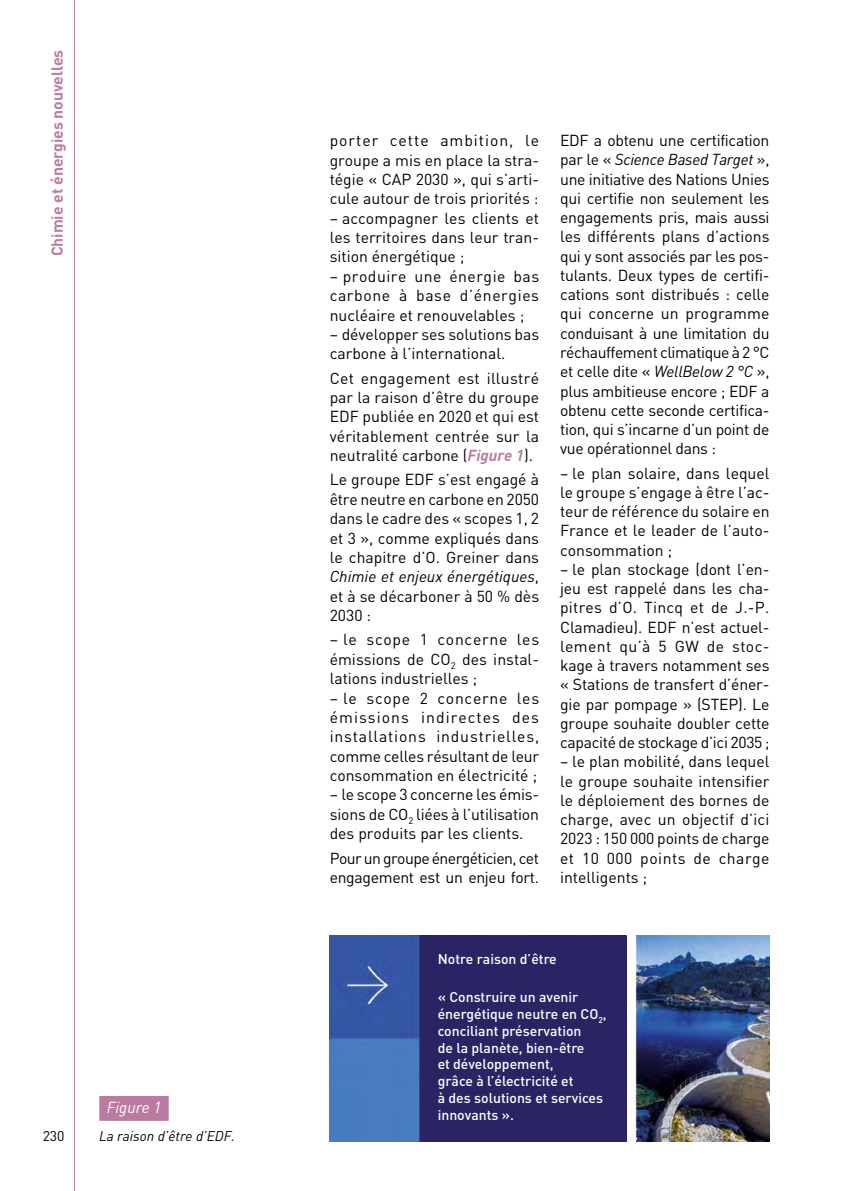
<style>
.page{position:relative;width:844px;height:1191px;background:#fff}
.page>*{position:absolute;margin:0;border:0;box-sizing:border-box;transform-origin:0 0}
.Texte_courant{font:15.75px/19.2px "DIN";color:#000;text-align:justify}
.Texte_courant-2{font:15.75px/19.4px "DIN";letter-spacing:-.035em;color:#000}
.t1{font:700 15.75px "DIN";color:#bb7aa1}
.Figure_numero{font:italic 15.75px "DIN";color:#fff}
.t2{font:500 14px/16.8px "DIN";color:#fff}
.Figure_titre{font:italic 14px "DIN";color:#000}
.t3{font:14px "DIN";color:#000}
.s1{font-weight:700;font-style:italic;color:#bb7aa1}
.s2{font-style:italic}
</style>
<div class="page">
<svg style="left:74px;top:0;width:1px;height:1191px"></svg>
<div style="left:99px;top:1096px;width:70px;height:24px;background:#bb7aa1"></div>
<img style="left:329px;top:935px;width:440px;height:206px">
<div style="left:420px;top:935px;width:206px;height:206px;background:#2a2464"></div>
<p class="t1" style="left:47px;top:256px;width:208px;rotate:-90deg">Chimie et énergies nouvelles</p>
<p class="t3" style="left:43px;top:1127px;width:23px">230</p>
<p class="Figure_numero" style="left:107px;top:1097px;width:56px">Figure 1</p>
<p class="Figure_titre" style="left:99px;top:1127px;width:137px">La raison d’être d’EDF.</p>
<p class="Texte_courant" style="left:329px;top:130px;width:211px">porter cette ambition, le groupe a mis en place la stra&shy;tégie « CAP 2030 », qui s’arti&shy;cule autour de trois priorités :</p>
<p class="Texte_courant" style="left:329px;top:208px;width:211px">– accompagner les clients et les territoires dans leur tran&shy;sition énergétique ;</p>
<p class="Texte_courant" style="left:329px;top:266px;width:211px">– produire une énergie bas carbone à base d’énergies nucléaire et renouvelables ;</p>
<p class="Texte_courant" style="left:329px;top:324px;width:211px">– développer ses solutions bas carbone à l’international.</p>
<p class="Texte_courant" style="left:329px;top:368px;width:211px">Cet engagement est illustré par la raison d’être du groupe EDF publiée en 2020 et qui est véritablement centrée sur la neutralité carbone (<span class="s1">Figure 1</span>).</p>
<p class="Texte_courant" style="left:329px;top:470px;width:211px">Le groupe EDF s’est engagé à être neutre en carbone en 2050 dans le cadre des « scopes 1, 2 et 3 », comme expliqués dans le chapitre d’O. Greiner dans <span class="s2">Chimie et enjeux énergétiques</span>, et à se décarboner à 50 % dès 2030 :</p>
<p class="Texte_courant" style="left:329px;top:630px;width:211px">– le scope 1 concerne les émissions de CO<sub>2</sub> des instal&shy;lations industrielles ;</p>
<p class="Texte_courant" style="left:329px;top:688px;width:211px">– le scope 2 concerne les émissions indirectes des installations industrielles, comme celles résultant de leur consommation en électricité ;</p>
<p class="Texte_courant" style="left:329px;top:784px;width:211px">– le scope 3 concerne les émis&shy;sions de CO<sub>2</sub> liées à l’utilisation des produits par les clients.</p>
<p class="Texte_courant-2" style="left:329px;top:848px;width:211px">Pour un groupe énergéticien, cet engagement est un enjeu fort.</p>
<p class="Texte_courant" style="left:560px;top:131px;width:211px">EDF a obtenu une certification par le « <span class="s2">Science Based Target</span> », une initiative des Nations Unies qui certifie non seulement les engagements pris, mais aussi les différents plans d’actions qui y sont associés par les pos&shy;tulants. Deux types de certifi&shy;cations sont distribués : celle qui concerne un programme conduisant à une limitation du réchauffement climatique à 2 °C et celle dite « <span class="s2">WellBelow 2 °C</span> », plus ambitieuse encore ; EDF a obtenu cette seconde certifica&shy;tion, qui s’incarne d’un point de vue opérationnel dans :</p>
<p class="Texte_courant" style="left:560px;top:463px;width:211px">– le plan solaire, dans lequel le groupe s’engage à être l’ac&shy;teur de référence du solaire en France et le leader de l’auto&shy;consommation ;</p>
<p class="Texte_courant" style="left:560px;top:559px;width:211px">– le plan stockage (dont l’en&shy;jeu est rappelé dans les cha&shy;pitres d’O. Tincq et de J.-P.<br>Clamadieu). EDF n’est actuel&shy;lement qu’à 5 GW de stoc&shy;kage à travers notamment ses « Stations de transfert d’éner&shy;gie par pompage » (STEP). Le groupe souhaite doubler cette capacité de stockage d’ici 2035 ;</p>
<p class="Texte_courant" style="left:560px;top:751px;width:211px">– le plan mobilité, dans lequel le groupe souhaite intensifier le déploiement des bornes de charge, avec un objectif d’ici 2023 : 150 000 points de charge et 10 000 points de charge intelligents ;</p>
<p class="t2" style="left:437px;top:950px;width:121px">Notre raison d’être</p>
<p class="t2" style="left:437px;top:988px;width:170px">« Construire un avenir énergétique neutre en CO<sub>2</sub>, conciliant préservation<br>de la planète, bien-être<br>et développement,<br>grâce à l’électricité et<br>à des solutions et services innovants ».</p>
</div>
